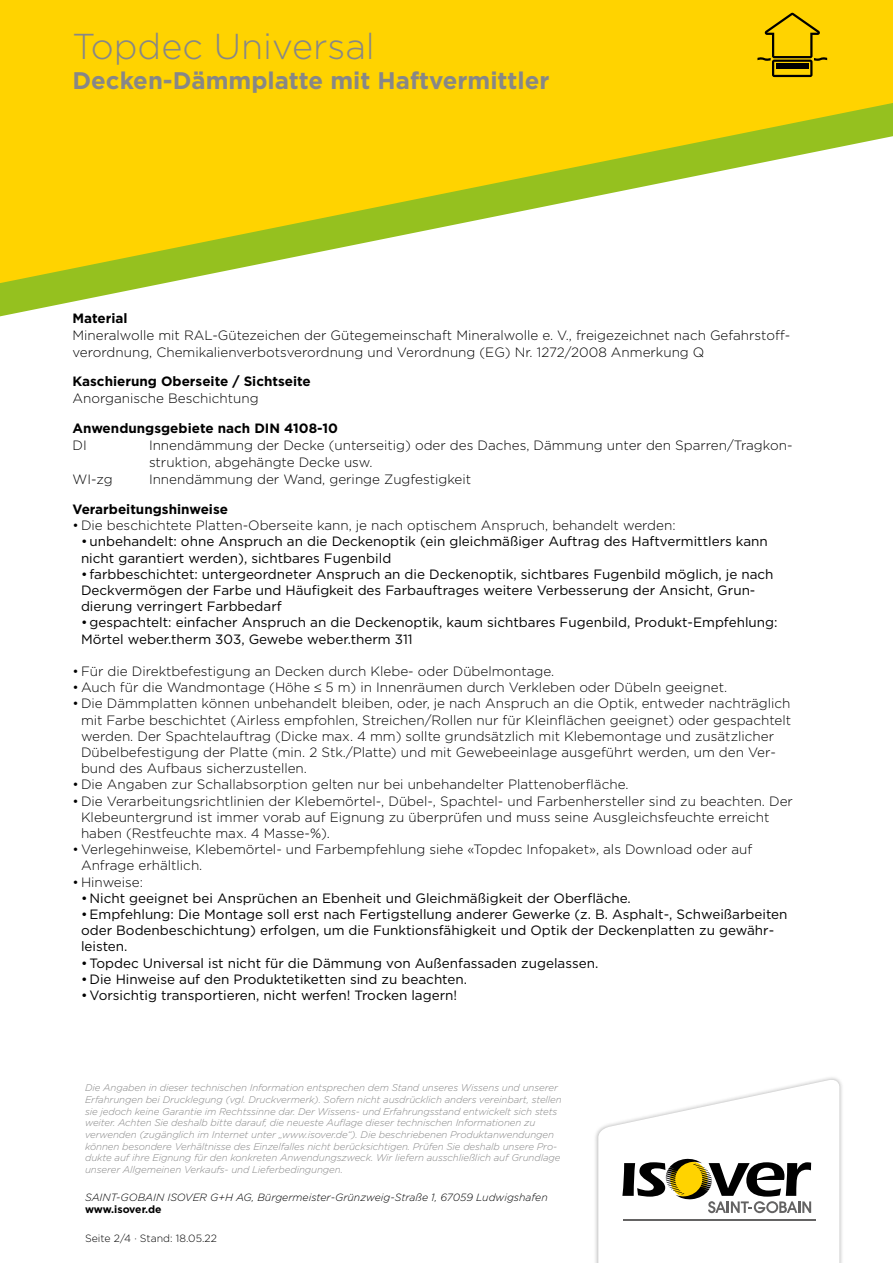
<style>
.page{position:relative;width:893px;height:1263px;background:#fff}
.page>*{position:absolute;margin:0;border:0;box-sizing:border-box;transform-origin:0 0}
.t1{font:300 36px "Gotham";color:#878787}
.t2{font:700 24px "Gotham";color:#878787}
.t3{font:300 13.5px/16.2px "Gotham";color:#000}
.t4{font:13.5px/16.2px "Gotham";color:#000}
.t5{font:700 13.5px "Gotham";color:#000}
.t6{font:italic 300 10.5px "Gotham";color:#000}
.t7{font:300 10.5px "Gotham";color:#000}
.t8{font:700 10.5px "Gotham";letter-spacing:-.005em;color:#000}
.t9{font:italic 300 9.75px/11.7px "Gotham";letter-spacing:-.01em;color:#878787}
</style>
<div class="page">
<div style="left:594px;top:1075px;width:250px;height:188px;background:#000;opacity:.3"></div>
<svg style="left:598px;top:1078px;width:241px;height:185px"></svg>
<svg style="left:0;top:283px;width:165px;height:33px"></svg>
<svg style="left:0;top:0;width:893px;height:283px;fill:#ffd300"></svg>
<svg style="left:757px;top:13px;width:70px;height:64px"></svg>
<div style="left:776px;top:63px;width:33px;height:5px;background:#000"></div>
<h1 class="t1" style="left:72px;top:23px;width:304px">Topdec Universal</h1>
<h2 class="t2" style="left:72px;top:64px;width:478px">Decken-Dämmplatte mit Haftvermittler</h2>
<p class="t5" style="left:72px;top:309px;width:57px">Material</p>
<p class="t3" style="left:72px;top:326px;width:719px;line-height:17px">Mineralwolle mit RAL-Gütezeichen der Gütegemeinschaft Mineralwolle e. V., freigezeichnet nach Gefahrstoff&shy;verordnung, Chemikalienverbotsverordnung und Verordnung (EG) Nr. 1272/2008 Anmerkung Q</p>
<p class="t5" style="left:72px;top:373px;width:240px">Kaschierung Oberseite / Sichtseite</p>
<p class="t3" style="left:72px;top:390px;width:188px">Anorganische Beschichtung</p>
<p class="t5" style="left:72px;top:419px;width:267px">Anwendungsgebiete nach DIN 4108-10</p>
<p class="t3" style="left:72px;top:437px;width:16px">DI</p>
<p class="t3" style="left:149px;top:436px;width:645px;line-height:17px">Innendämmung der Decke (unterseitig) oder des Daches, Dämmung unter den Sparren/Tragkon&shy;struktion, abgehängte Decke usw.</p>
<p class="t3" style="left:72px;top:471px;width:42px">WI-zg</p>
<p class="t3" style="left:149px;top:471px;width:324px">Innendämmung der Wand, geringe Zugfestigkeit</p>
<p class="t5" style="left:72px;top:500px;width:157px">Verarbeitungshinweise</p>
<p class="t3" style="left:72px;top:517px;width:605px">• Die beschichtete Platten-Oberseite kann, je nach optischem Anspruch, behandelt werden:</p>
<p class="t4" style="left:81px;top:533px;width:688px">•unbehandelt: ohne Anspruch an die Deckenoptik (ein gleichmäßiger Auftrag des Haftvermittlers kann nicht garantiert werden), sichtbares Fugenbild</p>
<p class="t4" style="left:81px;top:565px;width:694px">• farbbeschichtet: untergeordneter Anspruch an die Deckenoptik, sichtbares Fugenbild möglich, je nach<br>Deckvermögen der Farbe und Häufigkeit des Farbauftrages weitere Verbesserung der Ansicht, Grun&shy;dierung verringert Farbbedarf</p>
<p class="t4" style="left:81px;top:614px;width:698px">•gespachtelt: einfacher Anspruch an die Deckenoptik, kaum sichtbares Fugenbild, Produkt-Empfehlung:<br>Mörtel weber.therm 303, Gewebe weber.therm 311</p>
<p class="t3" style="left:72px;top:663px;width:483px">• Für die Direktbefestigung an Decken durch Klebe- oder Dübelmontage.</p>
<p class="t3" style="left:72px;top:679px;width:656px">• Auch für die Wandmontage (Höhe ≤ 5 m) in Innenräumen durch Verkleben oder Dübeln geeignet.</p>
<p class="t3" style="left:81px;top:695px;width:712px;text-indent:-9px">• Die Dämmplatten können unbehandelt bleiben, oder, je nach Anspruch an die Optik, entweder nachträglich mit Farbe beschichtet (Airless empfohlen, Streichen/Rollen nur für Kleinflächen geeignet) oder gespachtelt werden. Der Spachtelauftrag (Dicke max. 4 mm) sollte grundsätzlich mit Klebemontage und zusätzlicher Dübelbefestigung der Platte (min. 2 Stk./Platte) und mit Gewebeeinlage ausgeführt werden, um den Ver&shy;bund des Aufbaus sicherzustellen.</p>
<p class="t3" style="left:72px;top:776px;width:558px">• Die Angaben zur Schallabsorption gelten nur bei unbehandelter Plattenoberfläche.</p>
<p class="t3" style="left:81px;top:792px;width:713px;text-indent:-9px">• Die Verarbeitungsrichtlinien der Klebemörtel-, Dübel-, Spachtel- und Farbenhersteller sind zu beachten. Der<br>Klebeuntergrund ist immer vorab auf Eignung zu überprüfen und muss seine Ausgleichsfeuchte erreicht haben (Restfeuchte max. 4 Masse-%).</p>
<p class="t3" style="left:81px;top:841px;width:673px;text-indent:-9px">• Verlegehinweise, Klebemörtel- und Farbempfehlung siehe «Topdec Infopaket», als Download oder auf<br>Anfrage erhältlich.</p>
<p class="t3" style="left:72px;top:873px;width:72px">• Hinweise:</p>
<p class="t4" style="left:81px;top:889px;width:551px">•Nicht geeignet bei Ansprüchen an Ebenheit und Gleichmäßigkeit der Oberfläche.</p>
<p class="t4" style="left:81px;top:906px;width:708px">•Empfehlung: Die Montage soll erst nach Fertigstellung anderer Gewerke (z. B. Asphalt-, Schweißarbeiten oder Bodenbeschichtung) erfolgen, um die Funktionsfähigkeit und Optik der Deckenplatten zu gewähr&shy;leisten.</p>
<p class="t4" style="left:81px;top:954px;width:519px">•Topdec Universal ist nicht für die Dämmung von Außenfassaden zugelassen.</p>
<p class="t4" style="left:81px;top:970px;width:388px">•Die Hinweise auf den Produktetiketten sind zu beachten.</p>
<p class="t4" style="left:81px;top:987px;width:378px">• Vorsichtig transportieren, nicht werfen! Trocken lagern!</p>
<p class="t9" style="left:85px;top:1081px;width:478px">Die Angaben in dieser technischen Information entsprechen dem Stand unseres Wissens und unserer Erfahrungen bei Drucklegung (vgl. Druckvermerk). Sofern nicht ausdrücklich anders vereinbart, stellen sie jedoch keine Garantie im Rechtssinne dar. Der Wissens- und Erfahrungsstand entwickelt sich stets weiter. Achten Sie deshalb bitte darauf, die neueste Auflage dieser technischen Informationen zu verwenden (zugänglich im Internet unter „www.isover.de“). Die beschriebenen Produktanwendungen können besondere Verhältnisse des Einzelfalles nicht berücksichtigen. Prüfen Sie deshalb unsere Pro&shy;dukte auf ihre Eignung für den konkreten Anwendungszweck. Wir liefern ausschließlich auf Grundlage unserer Allgemeinen Verkaufs- und Lieferbedingungen.</p>
<p class="t6" style="left:85px;top:1190px;width:464px">SAINT-GOBAIN ISOVER G+H AG, Bürgermeister-Grünzweig-Straße 1, 67059 Ludwigshafen</p>
<p class="t7" style="left:85px;top:1231px;width:133px">Seite 2/4 · Stand: 18.05.22</p>
<p class="t8" style="left:85px;top:1202px;width:78px">www.isover.de</p>
</div>
